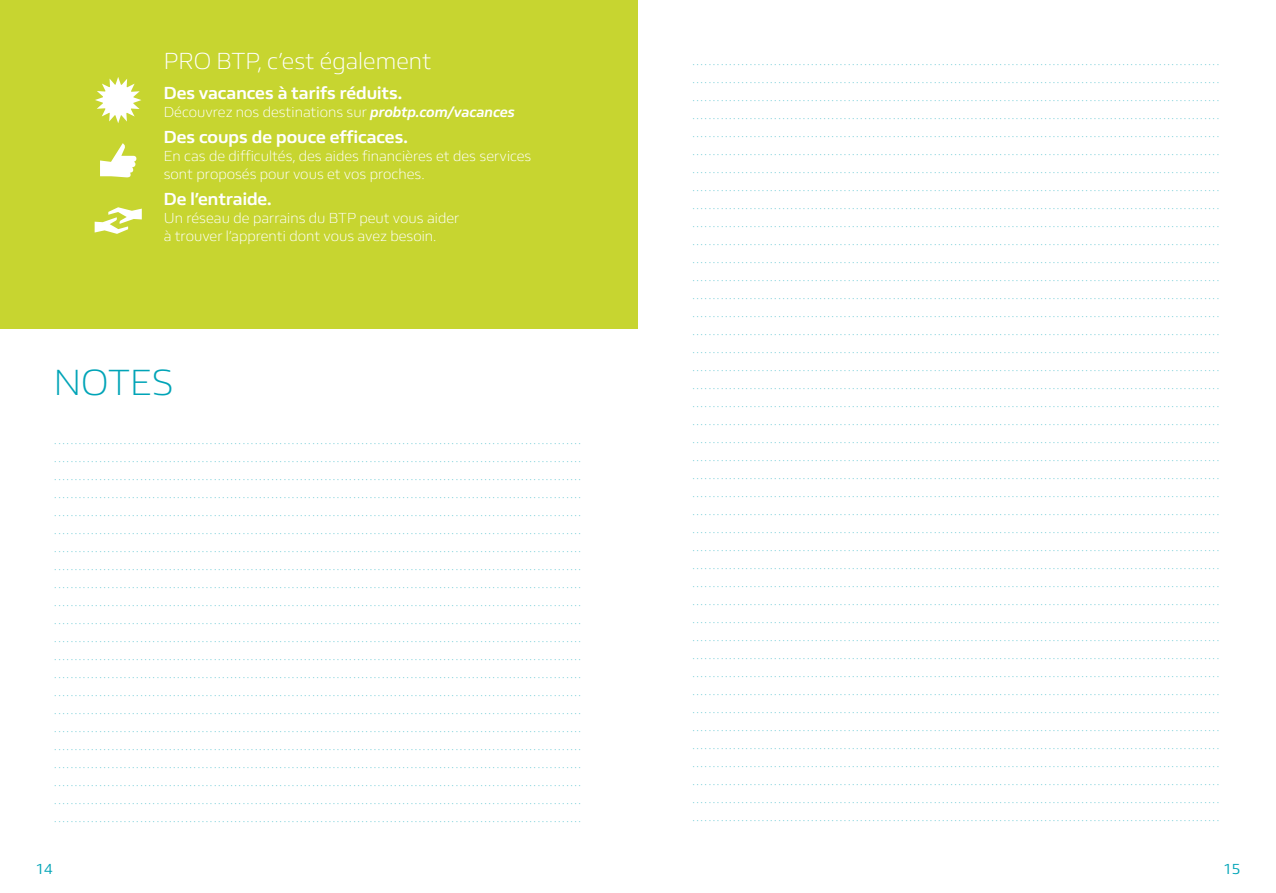
<style>
.page{position:relative;width:1276px;height:893px;background:#fff}
.page>*{position:absolute;margin:0;border:0;box-sizing:border-box;transform-origin:0 0}
.t1{font:300 37.5px "FS Hackney";color:#00a4b7}
.t2{font:300 24px "FS Hackney";color:#fff}
.t3{font:700 18px "FS Hackney";color:#fff}
.t4{font:100 15px/18px "FS Hackney";color:#00a4b7;text-align:justify}
.t5{font:300 15px/18px "FS Hackney";color:#fff}
.t6{font:15px "FS Hackney";color:#00a4b7}
.s1{font-weight:700;font-style:italic}
</style>
<div class="page">
<div style="left:0;top:0;width:638px;height:328px;background:#c7d530"></div>
<svg style="left:100px;top:143px;width:36px;height:35px"></svg>
<svg style="left:95px;top:207px;width:47px;height:27px"></svg>
<svg style="left:95px;top:77px;width:46px;height:46px"></svg>
<h2 class="t2" style="left:164px;top:45px;width:269px">PRO BTP, c’est également</h2>
<p class="t3" style="left:164px;top:81px;width:240px">Des vacances à tarifs réduits.</p>
<p class="t5" style="left:164px;top:102px;width:353px">Découvrez nos destinations sur <span class="s1">probtp.com/vacances</span></p>
<p class="t3" style="left:164px;top:125px;width:245px">Des coups de pouce efficaces.</p>
<p class="t5" style="left:164px;top:146px;width:369px">En cas de difficultés, des aides financières et des services sont proposés pour vous et vos proches.</p>
<p class="t3" style="left:164px;top:187px;width:109px">De l’entraide.</p>
<p class="t5" style="left:164px;top:208px;width:297px">Un réseau de parrains du BTP peut vous aider à trouver l’apprenti dont vous avez besoin.</p>
<h1 class="t1" style="left:54px;top:357px;width:121px">NOTES</h1>
<p class="t4" style="left:54px;top:429px;width:529px">................................................................................................................................. ................................................................................................................................. ................................................................................................................................. ................................................................................................................................. ................................................................................................................................. ................................................................................................................................. ................................................................................................................................. ................................................................................................................................. ................................................................................................................................. ................................................................................................................................. ................................................................................................................................. ................................................................................................................................. ................................................................................................................................. ................................................................................................................................. ................................................................................................................................. ................................................................................................................................. ................................................................................................................................. ................................................................................................................................. ................................................................................................................................. ................................................................................................................................. ................................................................................................................................. .................................................................................................................................</p>
<p class="t4" style="left:692px;top:51px;width:529px">................................................................................................................................. ................................................................................................................................. ................................................................................................................................. ................................................................................................................................. ................................................................................................................................. ................................................................................................................................. ................................................................................................................................. ................................................................................................................................. ................................................................................................................................. ................................................................................................................................. ................................................................................................................................. ................................................................................................................................. ................................................................................................................................. ................................................................................................................................. ................................................................................................................................. ................................................................................................................................. ................................................................................................................................. ................................................................................................................................. ................................................................................................................................. ................................................................................................................................. ................................................................................................................................. ................................................................................................................................. ................................................................................................................................. ................................................................................................................................. ................................................................................................................................. ................................................................................................................................. ................................................................................................................................. ................................................................................................................................. ................................................................................................................................. ................................................................................................................................. ................................................................................................................................. ................................................................................................................................. ................................................................................................................................. ................................................................................................................................. ................................................................................................................................. ................................................................................................................................. ................................................................................................................................. ................................................................................................................................. ................................................................................................................................. ................................................................................................................................. ................................................................................................................................. ................................................................................................................................. .................................................................................................................................</p>
<p class="t6" style="left:35px;top:858px;width:19px">14</p>
<p class="t6" style="left:1223px;top:858px;width:19px">15</p>
</div>
